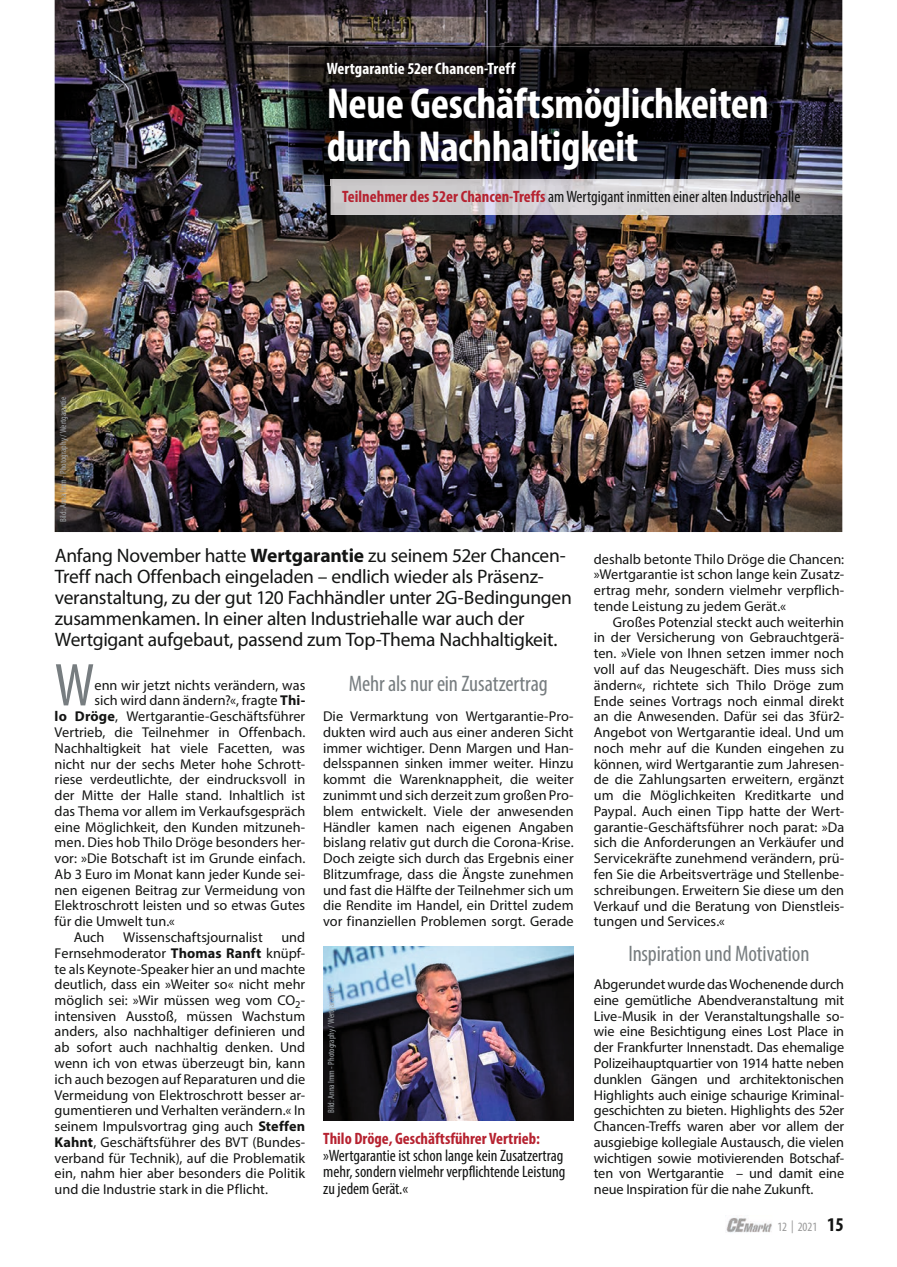
<style>
.page{position:relative;width:897px;height:1267px;background:#fff}
.page>*{position:absolute;margin:0;border:0;box-sizing:border-box;transform-origin:0 0}
.t1{font:condensed 61.05px "Myriad Pro";color:#777d80}
.t2{font:700 condensed 43.5px/43.5px "Myriad Pro";letter-spacing:-.01em;color:#fff}
.t3{font:condensed 22.5px "Myriad Pro";letter-spacing:-.005em;color:#777d80}
.t4{font:19.5px/21px "Myriad Pro";letter-spacing:-.015em;color:#131413}
.t5{font:condensed 16.5px/16.5px "Myriad Pro";color:#131413;text-align:justify}
.t6{font:700 condensed 16.5px "Myriad Pro";color:#b62230}
.t7{font:700 condensed 16.5px "Myriad Pro";letter-spacing:.005em;color:#fff}
.t8{font:14.25px/15.8px "Myriad Pro";letter-spacing:.005em;color:#131413;text-align:justify}
.t9{font:condensed 12.75px "Myriad Pro";color:#999}
.t10{font:condensed 9px "Myriad Pro";color:#a2a7ab}
.s1{font-weight:700;color:#b62230}
.s2{font-weight:700}
.s3{font-weight:700;font-size:19.5px;color:#131413}
</style>
<div class="page">
<img style="left:726px;top:1218px;width:46px;height:15px">
<img style="left:55px;top:0;width:787px;height:532px">
<img style="left:323px;top:946px;width:250px;height:174px">
<img style="left:288px;top:46px;width:492px;height:139px">
<img style="left:331px;top:180px;width:511px;height:35px">
<img style="left:331px;top:180px;width:449px;height:5px">
<p class="t10" style="left:58px;top:522px;width:127px;rotate:-90deg">Bild: Anna Imm - Photography / Wertgarantie</p>
<p class="t7" style="left:326px;top:58px;width:190px">Wertgarantie 52er Chancen-Treff</p>
<h2 class="t2" style="left:326px;top:80px;width:443px">Neue Geschäftsmöglichkeiten durch Nachhaltigkeit</h2>
<p class="t5" style="left:342px;top:188px;width:459px"><span class="s1">Teilnehmer des 52er Chancen-Treffs</span> am Wertgigant inmitten einer alten Industriehalle</p>
<p class="t4" style="left:55px;top:544px;width:518px">Anfang November hatte <span class="s2">Wertgarantie</span> zu seinem 52er Chancen-Treff nach Offenbach eingeladen – endlich wieder als Präsenz&shy;veranstaltung, zu der gut 120 Fachhändler unter 2G-Bedingungen zusammenkamen. In einer alten Industriehalle war auch der Wertgigant aufgebaut, passend zum Top-Thema Nachhaltigkeit.</p>
<h1 class="t1" style="left:55px;top:648px;width:41px">W</h1>
<h3 class="t3" style="left:349px;top:669px;width:200px">Mehr als nur ein Zusatzertrag</h3>
<p class="t8" style="left:323px;top:708px;width:252px">Die Vermarktung von Wertgarantie-Pro&shy;dukten wird auch aus einer anderen Sicht immer wichtiger. Denn Margen und Han&shy;delsspannen sinken immer weiter. Hinzu kommt die Warenknappheit, die weiter zunimmt und sich derzeit zum großen Pro&shy;blem entwickelt. Viele der anwesenden Händler kamen nach eigenen Angaben bislang relativ gut durch die Corona-Krise.<br>Doch zeigte sich durch das Ergebnis einer Blitzumfrage, dass die Ängste zunehmen und fast die Hälfte der Teilnehmer sich um die Rendite im Handel, ein Drittel zudem vor finanziellen Problemen sorgt. Gerade</p>
<p class="t8" style="left:94px;top:676px;width:212px">enn wir jetzt nichts verändern, was</p>
<p class="t8" style="left:94px;top:692px;width:212px">sich wird dann ändern?«, fragte <span class="s2">Thi-</span></p>
<p class="t8" style="left:55px;top:708px;width:252px"><span class="s2">lo Dröge</span>, Wertgarantie-Geschäftsführer</p>
<p class="t8" style="left:55px;top:724px;width:252px">Vertrieb, die Teilnehmer in Offenbach.</p>
<p class="t8" style="left:55px;top:739px;width:252px">Nachhaltigkeit hat viele Facetten, was</p>
<p class="t8" style="left:55px;top:755px;width:252px">nicht nur der sechs Meter hohe Schrott-</p>
<p class="t8" style="left:55px;top:771px;width:252px">riese verdeutlichte, der eindrucksvoll in</p>
<p class="t8" style="left:55px;top:787px;width:252px">der Mitte der Halle stand. Inhaltlich ist</p>
<p class="t8" style="left:55px;top:802px;width:252px">das Thema vor allem im Verkaufsgespräch</p>
<p class="t8" style="left:55px;top:818px;width:252px">eine Möglichkeit, den Kunden mitzuneh-</p>
<p class="t8" style="left:55px;top:834px;width:252px">men. Dies hob Thilo Dröge besonders her-</p>
<p class="t8" style="left:55px;top:850px;width:252px">vor: »Die Botschaft ist im Grunde einfach.</p>
<p class="t8" style="left:55px;top:866px;width:252px">Ab 3 Euro im Monat kann jeder Kunde sei-</p>
<p class="t8" style="left:55px;top:881px;width:252px">nen eigenen Beitrag zur Vermeidung von</p>
<p class="t8" style="left:55px;top:897px;width:252px">Elektroschrott leisten und so etwas Gutes</p>
<p class="t8" style="left:55px;top:913px;width:122px">für die Umwelt tun.«</p>
<p class="t8" style="left:74px;top:929px;width:32px">Auch</p>
<p class="t8" style="left:123px;top:929px;width:141px">Wissenschaftsjournalist</p>
<p class="t8" style="left:55px;top:929px;width:252px;text-indent:227px">und Fernsehmoderator <span class="s2">Thomas Ranft</span> knüpf&shy;te als Keynote-Speaker hier an und machte deutlich, dass ein »Weiter so« nicht mehr möglich sei: »Wir müssen weg vom CO<sub>2</sub>- intensiven Ausstoß, müssen Wachstum anders, also nachhaltiger definieren und ab sofort auch nachhaltig denken. Und wenn ich von etwas überzeugt bin, kann ich auch bezogen auf Reparaturen und die Vermeidung von Elektroschrott besser ar&shy;gumentieren und Verhalten verändern.« In seinem Impulsvortrag ging auch <span class="s2">Steffen Kahnt</span>, Geschäftsführer des BVT (Bundes&shy;verband für Technik), auf die Problematik ein, nahm hier aber besonders die Politik und die Industrie stark in die Pflicht.</p>
<p class="t10" style="left:326px;top:1112px;width:127px;rotate:-90deg">Bild: Anna Imm - Photography / Wertgarantie</p>
<p class="t6" style="left:323px;top:1128px;width:218px">Thilo Dröge, Geschäftsführer Vertrieb:</p>
<p class="t5" style="left:323px;top:1146px;width:243px">»Wertgarantie ist schon lange kein Zusatzertrag mehr, sondern vielmehr verpflichtende Leistung zu jedem Gerät.«</p>
<p class="t8" style="left:593px;top:550px;width:252px">deshalb betonte Thilo Dröge die Chancen: »Wertgarantie ist schon lange kein Zusatz&shy;ertrag mehr, sondern vielmehr verpflich&shy;tende Leistung zu jedem Gerät.«</p>
<p class="t8" style="left:593px;top:614px;width:252px;text-indent:19px">Großes Potenzial steckt auch weiterhin in der Versicherung von Gebrauchtgerä&shy;ten. »Viele von Ihnen setzen immer noch voll auf das Neugeschäft. Dies muss sich ändern«, richtete sich Thilo Dröge zum Ende seines Vortrags noch einmal direkt an die Anwesenden. Dafür sei das 3für2- Angebot von Wertgarantie ideal. Und um noch mehr auf die Kunden eingehen zu können, wird Wertgarantie zum Jahresen&shy;de die Zahlungsarten erweitern, ergänzt um die Möglichkeiten Kreditkarte und Paypal. Auch einen Tipp hatte der Wert&shy;garantie-Geschäftsführer noch parat: »Da sich die Anforderungen an Verkäufer und Servicekräfte zunehmend verändern, prü&shy;fen Sie die Arbeitsverträge und Stellenbe&shy;schreibungen. Erweitern Sie diese um den Verkauf und die Beratung von Dienstleis&shy;tungen und Services.«</p>
<h3 class="t3" style="left:628px;top:939px;width:182px">Inspiration und Motivation</h3>
<p class="t8" style="left:593px;top:976px;width:252px">Abgerundet wurde das Wochenende durch eine gemütliche Abendveranstaltung mit Live-Musik in der Veranstaltungshalle so&shy;wie eine Besichtigung eines Lost Place in der Frankfurter Innenstadt. Das ehemalige Polizeihauptquartier von 1914 hatte neben dunklen Gängen und architektonischen Highlights auch einige schaurige Kriminal&shy;geschichten zu bieten. Highlights des 52er Chancen-Treffs waren aber vor allem der ausgiebige kollegiale Austausch, die vielen wichtigen sowie motivierenden Botschaf&shy;ten von Wertgarantie – und damit eine neue Inspiration für die nahe Zukunft.</p>
<p class="t9" style="left:777px;top:1219px;width:68px">12 | 2021 <span class="s3">15</span></p>
</div>
